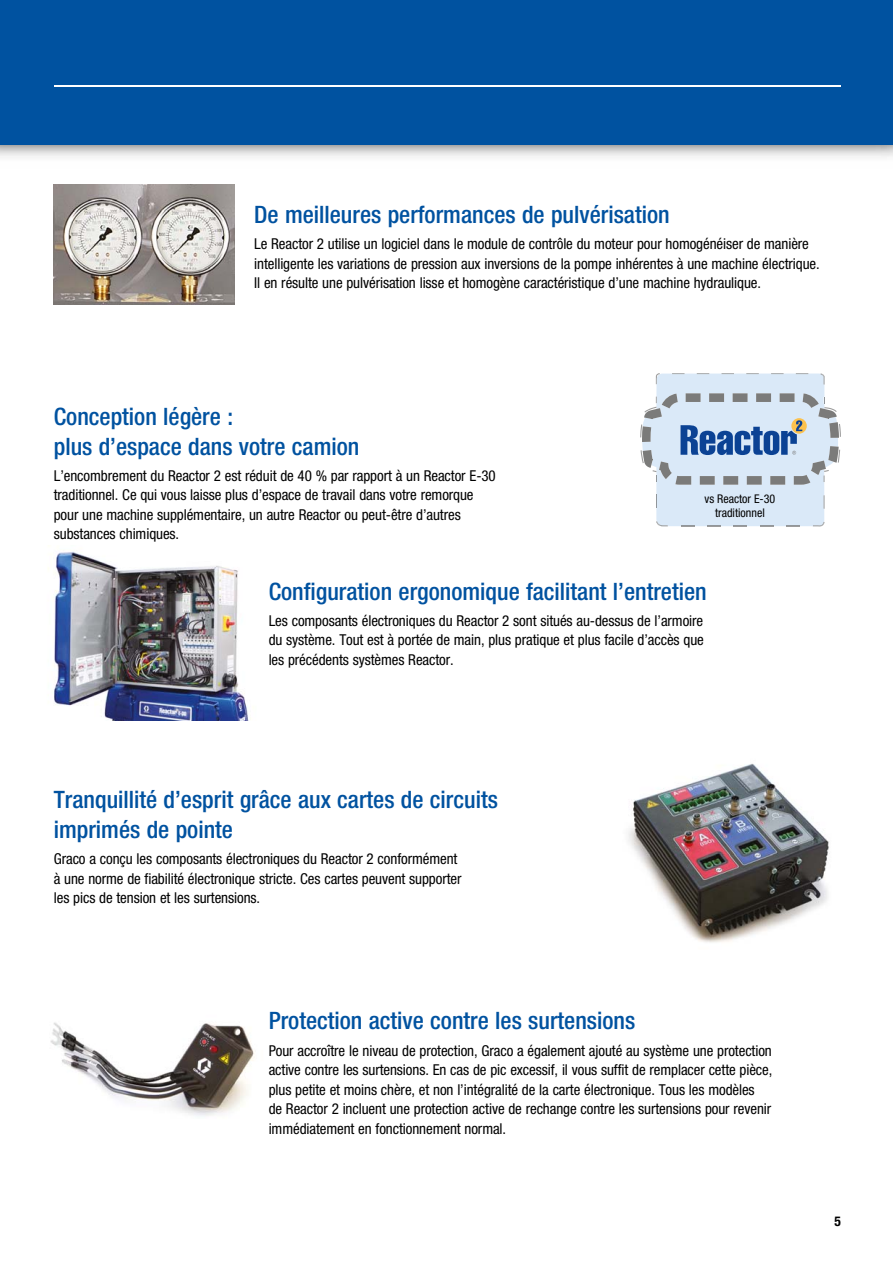
<style>
.page{position:relative;width:893px;height:1263px;background:#fff}
.page>*{position:absolute;margin:0;border:0;box-sizing:border-box;transform-origin:0 0}
.t1{font:500 condensed 24px/30px "Helvetica Neue LT Std";color:#0052a0}
.t2{font:condensed 15px/19.5px "Helvetica Neue LT Std";letter-spacing:-.005em;color:#000}
.t3{font:700 condensed 13.5px "Helvetica Neue LT Std";color:#000}
.t4{font:condensed 12px/14.4px "Helvetica Neue LT Std";color:#000;text-align:center}
</style>
<div class="page">
<div style="left:0;top:0;width:893px;height:145px;background:#0052a0"></div>
<img style="left:54px;top:185px;width:180px;height:119px">
<img style="left:48px;top:551px;width:203px;height:170px">
<img style="left:50px;top:1022px;width:205px;height:94px">
<svg style="left:640px;top:373px;width:201px;height:154px;background:#c7d5e5"></svg>
<img style="left:628px;top:763px;width:202px;height:180px">
<hr style="left:54px;top:85px;width:787px;height:2px;background:#fff">
<h1 class="t1" style="left:254px;top:202px;width:417px">De meilleures performances de pulvérisation</h1>
<p class="t2" style="left:254px;top:236px;width:567px">Le Reactor 2 utilise un logiciel dans le module de contrôle du moteur pour homogénéiser de manière intelligente les variations de pression aux inversions de la pompe inhérentes à une machine électrique.<br>Il en résulte une pulvérisation lisse et homogène caractéristique d’une machine hydraulique.</p>
<h1 class="t1" style="left:54px;top:404px;width:307px">Conception légère :<br>plus d’espace dans votre camion</h1>
<p class="t2" style="left:54px;top:468px;width:444px">L’encombrement du Reactor 2 est réduit de 40 % par rapport à un Reactor E-30 traditionnel. Ce qui vous laisse plus d’espace de travail dans votre remorque pour une machine supplémentaire, un autre Reactor ou peut-être d’autres substances chimiques.</p>
<p class="t4" style="left:704px;top:493px;width:72px">vs Reactor E-30 traditionnel</p>
<h1 class="t1" style="left:269px;top:579px;width:439px">Configuration ergonomique facilitant l’entretien</h1>
<p class="t2" style="left:269px;top:613px;width:437px;text-align:justify">Les composants électroniques du Reactor 2 sont situés au-dessus de l’armoire du système. Tout est à portée de main, plus pratique et plus facile d’accès que les précédents systèmes Reactor.</p>
<h1 class="t1" style="left:54px;top:787px;width:446px">Tranquillité d’esprit grâce aux cartes de circuits imprimés de pointe</h1>
<p class="t2" style="left:54px;top:851px;width:409px">Graco a conçu les composants électroniques du Reactor 2 conformément à une norme de fiabilité électronique stricte. Ces cartes peuvent supporter les pics de tension et les surtensions.</p>
<h1 class="t1" style="left:269px;top:1009px;width:368px">Protection active contre les surtensions</h1>
<p class="t2" style="left:269px;top:1042px;width:505px">Pour accroître le niveau de protection, Graco a également ajouté au système une protection active contre les surtensions. En cas de pic excessif, il vous suffit de remplacer cette pièce, plus petite et moins chère, et non l’intégralité de la carte électronique. Tous les modèles<br>de Reactor 2 incluent une protection active de rechange contre les surtensions pour revenir immédiatement en fonctionnement normal.</p>
<p class="t3" style="left:834px;top:1216px;width:8px">5</p>
</div>
